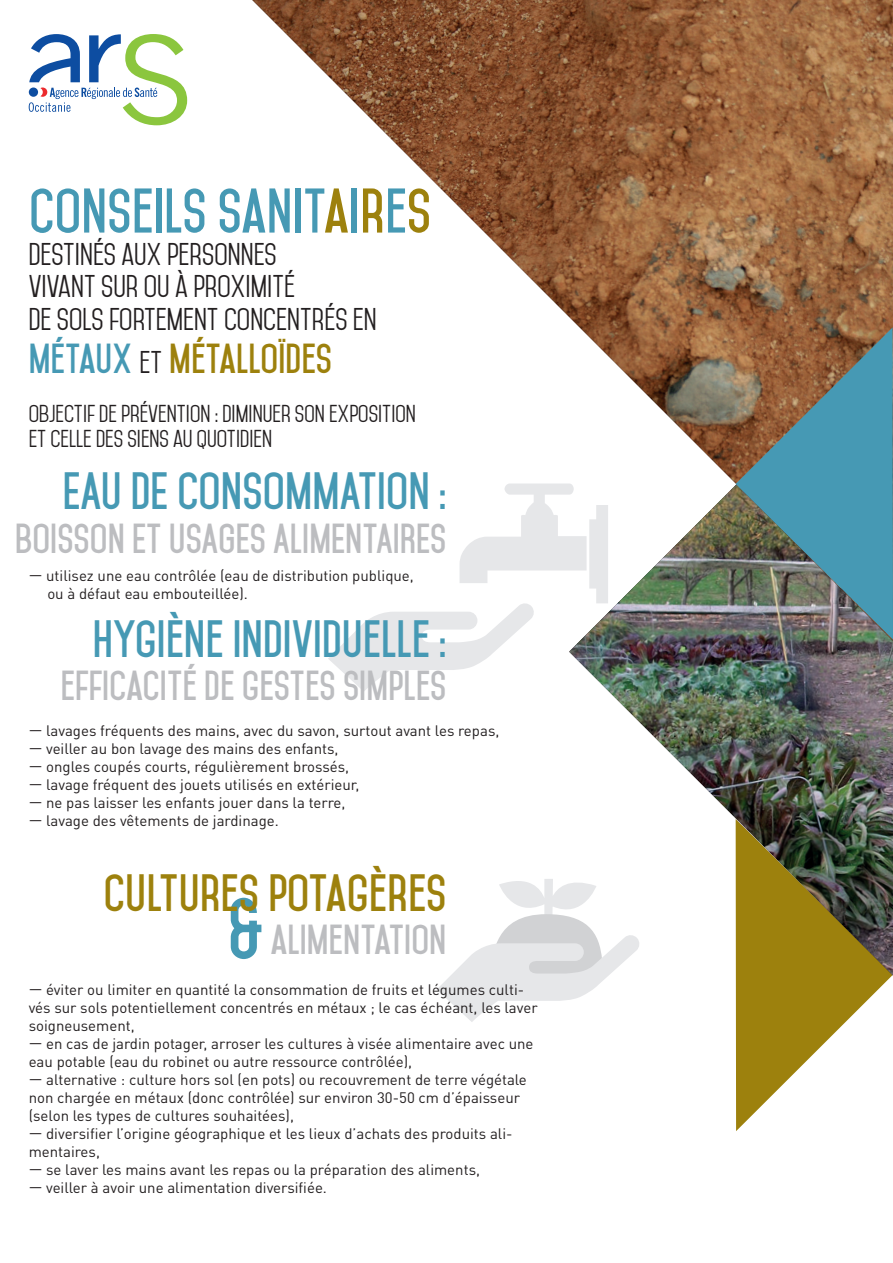
<style>
.page{position:relative;width:893px;height:1263px;background:#fff}
.page>*{position:absolute;margin:0;border:0;box-sizing:border-box;transform-origin:0 0}
.t1{font:700 72px "Mohave";color:#4699b4}
.t2{font:700 54px "Mohave";color:#4699b4}
.t3{font:700 45px "Mohave";color:#4699b4}
.t4{font:700 45px "Mohave";color:#9d810d}
.t5{font:700 36px "Mohave";color:#bcbdc0}
.t6{font:700 36px "Mohave";color:#9d810d}
.t7{font:27px/32.4px "Mohave";color:#231f20}
.t8{font:21px/25.2px "Mohave";color:#231f20}
.t9{font:15px/18px "DIN Pro";color:#231f20}
.s1{color:#9d810d}
.s2{color:#4699b4}
.s3{font-weight:400;font-size:27px;color:#231f20}
</style>
<div class="page">
<svg style="left:736px;top:975px;width:157px;height:156px"></svg>
<img style="left:608px;top:641px;width:285px;height:334px">
<img style="left:252px;top:0;width:641px;height:641px">
<img style="left:736px;top:327px;width:157px;height:312px">
<svg style="left:437px;top:874px;width:203px;height:148px"></svg>
<svg style="left:328px;top:483px;width:280px;height:208px"></svg>
<svg style="left:29px;top:34px;width:158px;height:91px"></svg>
<h2 class="t2" style="left:29px;top:178px;width:404px">CONSEILS SANIT<span class="s1">A</span>I<span class="s1">R</span>E<span class="s1">S</span></h2>
<h3 class="t7" style="left:29px;top:238px;width:350px">DESTINÉS AUX PERSONNES<br>VIVANT SUR OU À PROXIMITÉ<br>DE SOLS FORTEMENT CONCENTRÉS EN</h3>
<h3 class="t6" style="left:29px;top:337px;width:305px"><span class="s2">MÉTAUX</span> <span class="s3">ET</span> MÉTALLOÏDES</h3>
<h3 class="t8" style="left:29px;top:402px;width:389px">OBJECTIF DE PRÉVENTION : DIMINUER SON EXPOSITION<br>ET CELLE DES SIENS AU QUOTIDIEN</h3>
<h3 class="t3" style="left:63px;top:464px;width:385px">EAU DE CONSOMMATION :</h3>
<h3 class="t5" style="left:15px;top:516px;width:433px">BOISSON ET USAGES ALIMENTAIRES</h3>
<p class="t9" style="left:47px;top:566px;width:368px;text-indent:-19px">— utilisez une eau contrôlée (eau de distribution publique, ou à défaut eau embouteillée).</p>
<h3 class="t3" style="left:93px;top:611px;width:355px">HYGIÈNE INDIVIDUELLE :</h3>
<h3 class="t5" style="left:60px;top:664px;width:388px">EFFICACITÉ DE GESTES SIMPLES</h3>
<p class="t9" style="left:29px;top:721px;width:472px">— lavages fréquents des mains, avec du savon, surtout avant les repas,</p>
<p class="t9" style="left:29px;top:739px;width:311px">— veiller au bon lavage des mains des enfants,</p>
<p class="t9" style="left:29px;top:757px;width:322px">— ongles coupés courts, régulièrement brossés,</p>
<p class="t9" style="left:29px;top:775px;width:332px">— lavage fréquent des jouets utilisés en extérieur,</p>
<p class="t9" style="left:29px;top:793px;width:318px">— ne pas laisser les enfants jouer dans la terre,</p>
<p class="t9" style="left:29px;top:811px;width:252px">— lavage des vêtements de jardinage.</p>
<h3 class="t4" style="left:103px;top:866px;width:345px">CULTURES POTAGÈRES</h3>
<h3 class="t5" style="left:270px;top:918px;width:178px">ALIMENTATION</h3>
<p class="t9" style="left:29px;top:980px;width:510px">— éviter ou limiter en quantité la consommation de fruits et légumes culti&shy;vés sur sols potentiellement concentrés en métaux ; le cas échéant, les laver soigneusement,</p>
<p class="t9" style="left:29px;top:1034px;width:506px">— en cas de jardin potager, arroser les cultures à visée alimentaire avec une eau potable (eau du robinet ou autre ressource contrôlée),</p>
<p class="t9" style="left:29px;top:1070px;width:500px">— alternative : culture hors sol (en pots) ou recouvrement de terre végétale non chargée en métaux (donc contrôlée) sur environ 30-50 cm d’épaisseur (selon les types de cultures souhaitées),</p>
<p class="t9" style="left:29px;top:1124px;width:485px">— diversifier l’origine géographique et les lieux d’achats des produits ali&shy;mentaires,</p>
<p class="t9" style="left:29px;top:1160px;width:453px">— se laver les mains avant les repas ou la préparation des aliments,</p>
<p class="t9" style="left:29px;top:1178px;width:300px">— veiller à avoir une alimentation diversifiée.</p>
<h1 class="t1" style="left:226px;top:885px;width:40px">&amp;</h1>
</div>
